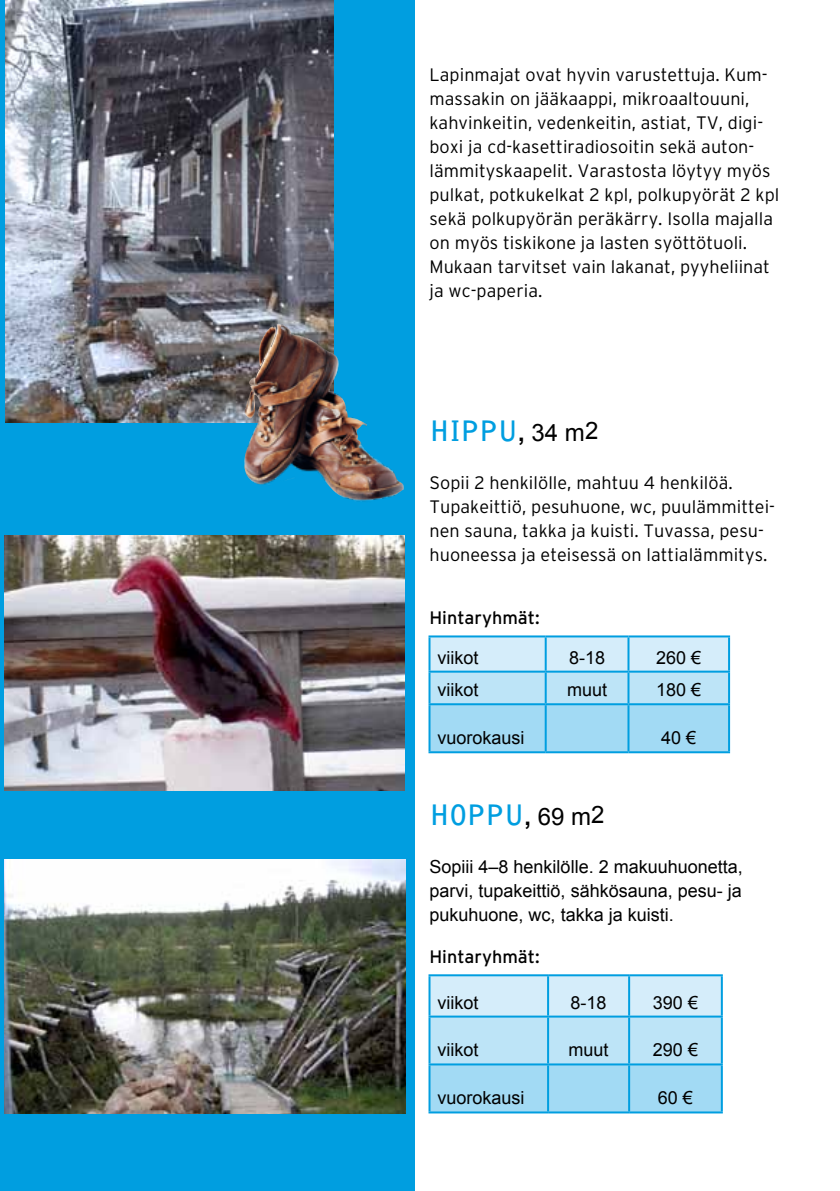
<style>
.page{position:relative;width:840px;height:1191px;background:#fff}
.page>*{position:absolute;margin:0;border:0;box-sizing:border-box;transform-origin:0 0}
.t1{font:700 28px "Bell Gothic Std";color:#009ee0}
.t2{font:300 18px/24px "Interstate";letter-spacing:.005em;color:#000}
.t3{font:18px/24px "Arial";color:#000;text-align:justify}
.t4{font:18px "Interstate";color:#000}
.s1{font-family:"Arial";font-size:24px;color:#000}
.s2{font-family:"Arial";font-weight:400;font-size:24px;color:#000}
</style>
<div class="page">
<div style="left:0;top:0;width:414px;height:1191px;background:#009ee0"></div>
<img style="left:6px;top:0;width:328px;height:422px">
<img style="left:5px;top:535px;width:399px;height:255px">
<img style="left:5px;top:859px;width:400px;height:254px">
<img style="left:234px;top:324px;width:170px;height:178px">
<svg style="left:430px;top:976px;width:290px;height:135px"></svg>
<hr style="left:428px;top:974px;width:119px;height:2px;background:#009ee0">
<hr style="left:428px;top:976px;width:2px;height:39px;background:#009ee0">
<hr style="left:547px;top:974px;width:81px;height:2px;background:#009ee0">
<hr style="left:546px;top:976px;width:2px;height:39px;background:#009ee0">
<hr style="left:628px;top:974px;width:94px;height:2px;background:#009ee0">
<hr style="left:627px;top:976px;width:2px;height:39px;background:#009ee0">
<hr style="left:720px;top:976px;width:2px;height:39px;background:#009ee0">
<hr style="left:428px;top:1015px;width:119px;height:2px;background:#009ee0">
<hr style="left:428px;top:1017px;width:2px;height:46px;background:#009ee0">
<hr style="left:547px;top:1015px;width:81px;height:2px;background:#009ee0">
<hr style="left:546px;top:1017px;width:2px;height:46px;background:#009ee0">
<hr style="left:628px;top:1015px;width:94px;height:2px;background:#009ee0">
<hr style="left:627px;top:1017px;width:2px;height:46px;background:#009ee0">
<hr style="left:720px;top:1017px;width:2px;height:46px;background:#009ee0">
<hr style="left:428px;top:1063px;width:119px;height:2px;background:#009ee0">
<hr style="left:428px;top:1065px;width:2px;height:46px;background:#009ee0">
<hr style="left:547px;top:1063px;width:81px;height:2px;background:#009ee0">
<hr style="left:546px;top:1065px;width:2px;height:46px;background:#009ee0">
<hr style="left:628px;top:1063px;width:94px;height:2px;background:#009ee0">
<hr style="left:627px;top:1065px;width:2px;height:46px;background:#009ee0">
<hr style="left:720px;top:1065px;width:2px;height:46px;background:#009ee0">
<hr style="left:428px;top:1111px;width:119px;height:2px;background:#009ee0">
<hr style="left:547px;top:1111px;width:81px;height:2px;background:#009ee0">
<hr style="left:628px;top:1111px;width:94px;height:2px;background:#009ee0">
<svg style="left:430px;top:637px;width:297px;height:114px"></svg>
<hr style="left:428px;top:635px;width:117px;height:2px;background:#009ee0">
<hr style="left:428px;top:637px;width:2px;height:33px;background:#009ee0">
<hr style="left:545px;top:635px;width:83px;height:2px;background:#009ee0">
<hr style="left:544px;top:637px;width:2px;height:33px;background:#009ee0">
<hr style="left:628px;top:635px;width:101px;height:2px;background:#009ee0">
<hr style="left:627px;top:637px;width:2px;height:33px;background:#009ee0">
<hr style="left:727px;top:637px;width:2px;height:33px;background:#009ee0">
<hr style="left:428px;top:670px;width:117px;height:2px;background:#009ee0">
<hr style="left:428px;top:672px;width:2px;height:31px;background:#009ee0">
<hr style="left:545px;top:670px;width:83px;height:2px;background:#009ee0">
<hr style="left:544px;top:672px;width:2px;height:31px;background:#009ee0">
<hr style="left:628px;top:670px;width:101px;height:2px;background:#009ee0">
<hr style="left:627px;top:672px;width:2px;height:31px;background:#009ee0">
<hr style="left:727px;top:672px;width:2px;height:31px;background:#009ee0">
<hr style="left:428px;top:703px;width:117px;height:2px;background:#009ee0">
<hr style="left:428px;top:705px;width:2px;height:46px;background:#009ee0">
<hr style="left:545px;top:703px;width:83px;height:2px;background:#009ee0">
<hr style="left:544px;top:705px;width:2px;height:46px;background:#009ee0">
<hr style="left:628px;top:703px;width:101px;height:2px;background:#009ee0">
<hr style="left:627px;top:705px;width:2px;height:46px;background:#009ee0">
<hr style="left:727px;top:705px;width:2px;height:46px;background:#009ee0">
<hr style="left:428px;top:751px;width:117px;height:2px;background:#009ee0">
<hr style="left:545px;top:751px;width:83px;height:2px;background:#009ee0">
<hr style="left:628px;top:751px;width:101px;height:2px;background:#009ee0">
<p class="t2" style="left:429px;top:62px;width:351px">Lapinmajat ovat hyvin varustettuja. Kum&shy;massakin on jääkaappi, mikroaaltouuni, kahvinkeitin, vedenkeitin, astiat, TV, digi&shy;boxi ja cd-kasettiradiosoitin sekä auton&shy;lämmityskaapelit. Varastosta löytyy myös pulkat, potkukelkat 2 kpl, polkupyörät 2 kpl sekä polkupyörän peräkärry. Isolla majalla on myös tiskikone ja lasten syöttötuoli.<br>Mukaan tarvitset vain lakanat, pyyheliinat ja wc-paperia.</p>
<h1 class="t1" style="left:429px;top:414px;width:170px">HIPPU<span class="s1">,</span> <span class="s2">34 m2</span></h1>
<p class="t2" style="left:429px;top:470px;width:347px">Sopii 2 henkilölle, mahtuu 4 henkilöä.<br>Tupakeittiö, pesuhuone, wc, puulämmittei&shy;nen sauna, takka ja kuisti. Tuvassa, pesu&shy;huoneessa ja eteisessä on lattialämmitys.</p>
<p class="t4" style="left:429px;top:607px;width:112px">Hintaryhmät:</p>
<p class="t3" style="left:437px;top:645px;width:43px">viikot</p>
<p class="t3" style="left:568px;top:645px;width:38px">8-18</p>
<p class="t3" style="left:656px;top:645px;width:47px">260 €</p>
<p class="t3" style="left:437px;top:678px;width:43px">viikot</p>
<p class="t3" style="left:566px;top:678px;width:42px">muut</p>
<p class="t3" style="left:655px;top:678px;width:47px">180 €</p>
<p class="t3" style="left:437px;top:726px;width:89px">vuorokausi</p>
<p class="t3" style="left:661px;top:726px;width:37px">40 €</p>
<h1 class="t1" style="left:429px;top:798px;width:176px">HOPPU<span class="s1">,</span> <span class="s2">69 m2</span></h1>
<p class="t3" style="left:429px;top:855px;width:315px">Sopiii 4–8 henkilölle. 2 makuuhuonetta, parvi, tupakeittiö, sähkösauna, pesu- ja pukuhuone, wc, takka ja kuisti.</p>
<p class="t4" style="left:429px;top:946px;width:112px">Hintaryhmät:</p>
<p class="t3" style="left:437px;top:990px;width:43px">viikot</p>
<p class="t3" style="left:570px;top:990px;width:38px">8-18</p>
<p class="t3" style="left:652px;top:990px;width:47px">390 €</p>
<p class="t3" style="left:437px;top:1038px;width:43px">viikot</p>
<p class="t3" style="left:568px;top:1038px;width:42px">muut</p>
<p class="t3" style="left:652px;top:1038px;width:47px">290 €</p>
<p class="t3" style="left:437px;top:1086px;width:89px">vuorokausi</p>
<p class="t3" style="left:657px;top:1086px;width:37px">60 €</p>
</div>
